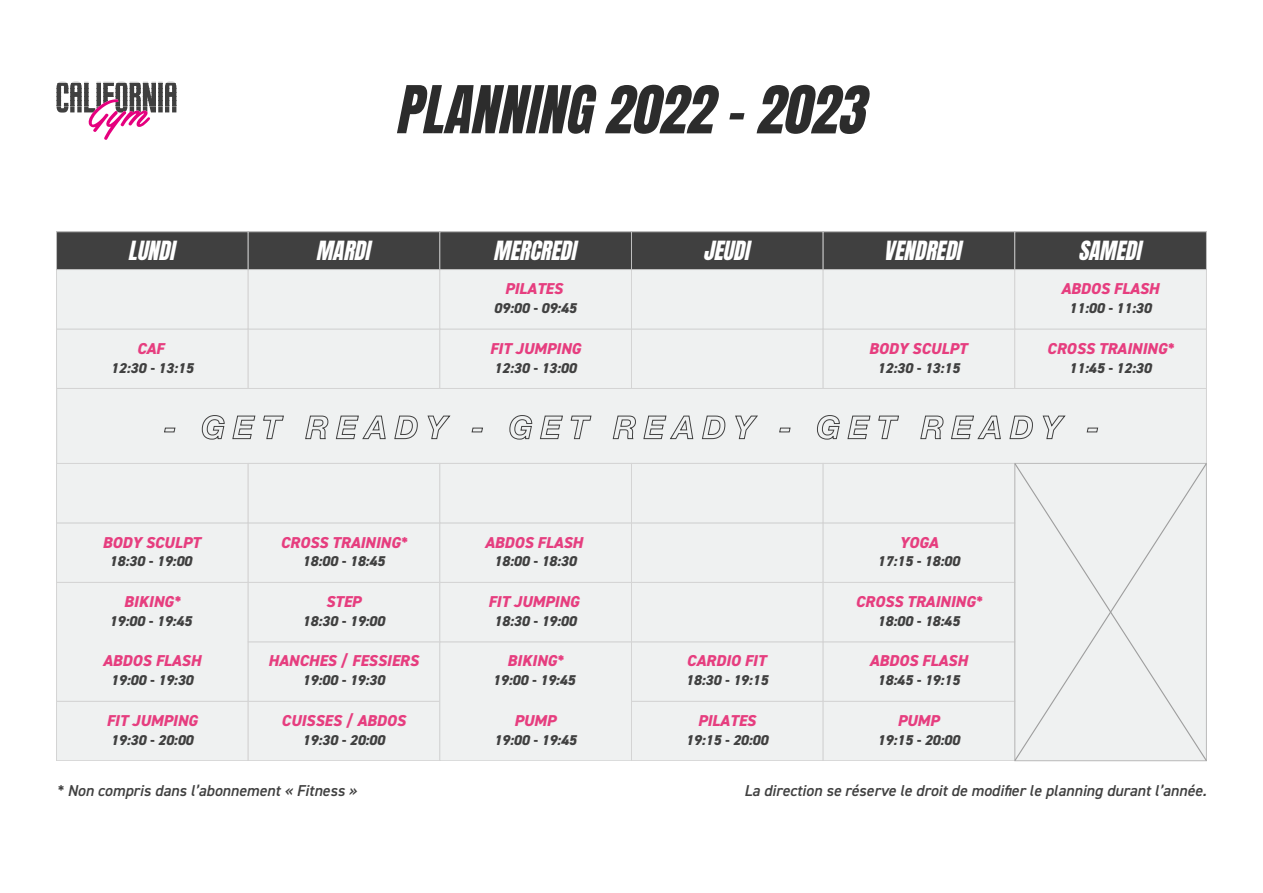
<style>
.page{position:relative;width:1263px;height:893px;background:#fff}
.page>*{position:absolute;margin:0;border:0;box-sizing:border-box;transform-origin:0 0}
.t1{font:italic 55.95px "Anton";color:#000}
.t2{font:italic 22.05px "Anton";color:#fff}
.t3{font:italic 800 15.75px "DIN2014";color:#e63e7f}
.t4{font:italic 600 15.75px "DIN2014";color:#404040}
.t5{font:italic 800 15.75px "DIN2014";color:#e53f80}
.t6{font:italic 800 14.25px "DIN2014";color:#404040}
</style>
<div class="page">
<div style="left:56px;top:701px;width:192px;height:60px;background:#eff1f1;border:1px solid #bfbfbf"></div>
<div style="left:56px;top:582px;width:192px;height:119px;background:#eff1f1;border:1px solid #bfbfbf"></div>
<div style="left:56px;top:522px;width:192px;height:60px;background:#eff1f1;border:1px solid #bfbfbf"></div>
<div style="left:56px;top:463px;width:192px;height:60px;background:#eff1f1;border:1px solid #bfbfbf"></div>
<div style="left:56px;top:329px;width:192px;height:59px;background:#eff1f1;border:1px solid #bfbfbf"></div>
<div style="left:56px;top:269px;width:192px;height:60px;background:#eff1f1;border:1px solid #bfbfbf"></div>
<div style="left:57px;top:388px;width:1150px;height:75px;background:#eff1f1;border:1px solid #bfbfbf"></div>
<div style="left:248px;top:701px;width:192px;height:60px;background:#eff1f1;border:1px solid #bfbfbf"></div>
<div style="left:248px;top:641px;width:192px;height:60px;background:#eff1f1;border:1px solid #bfbfbf"></div>
<div style="left:248px;top:582px;width:192px;height:60px;background:#eff1f1;border:1px solid #bfbfbf"></div>
<div style="left:248px;top:522px;width:192px;height:60px;background:#eff1f1;border:1px solid #bfbfbf"></div>
<div style="left:248px;top:463px;width:192px;height:60px;background:#eff1f1;border:1px solid #bfbfbf"></div>
<div style="left:248px;top:329px;width:192px;height:59px;background:#eff1f1;border:1px solid #bfbfbf"></div>
<div style="left:248px;top:269px;width:192px;height:60px;background:#eff1f1;border:1px solid #bfbfbf"></div>
<div style="left:440px;top:641px;width:192px;height:120px;background:#eff1f1;border:1px solid #bfbfbf"></div>
<div style="left:440px;top:582px;width:192px;height:60px;background:#eff1f1;border:1px solid #bfbfbf"></div>
<div style="left:440px;top:522px;width:192px;height:60px;background:#eff1f1;border:1px solid #bfbfbf"></div>
<div style="left:440px;top:463px;width:192px;height:60px;background:#eff1f1;border:1px solid #bfbfbf"></div>
<div style="left:631px;top:701px;width:192px;height:60px;background:#eff1f1;border:1px solid #bfbfbf"></div>
<div style="left:631px;top:641px;width:192px;height:60px;background:#eff1f1;border:1px solid #bfbfbf"></div>
<div style="left:631px;top:582px;width:192px;height:60px;background:#eff1f1;border:1px solid #bfbfbf"></div>
<div style="left:631px;top:522px;width:192px;height:60px;background:#eff1f1;border:1px solid #bfbfbf"></div>
<div style="left:631px;top:463px;width:192px;height:60px;background:#eff1f1;border:1px solid #bfbfbf"></div>
<div style="left:823px;top:701px;width:192px;height:60px;background:#eff1f1;border:1px solid #bfbfbf"></div>
<div style="left:823px;top:641px;width:192px;height:60px;background:#eff1f1;border:1px solid #bfbfbf"></div>
<div style="left:823px;top:582px;width:192px;height:60px;background:#eff1f1;border:1px solid #bfbfbf"></div>
<div style="left:823px;top:522px;width:192px;height:60px;background:#eff1f1;border:1px solid #bfbfbf"></div>
<div style="left:823px;top:463px;width:192px;height:60px;background:#eff1f1;border:1px solid #bfbfbf"></div>
<div style="left:440px;top:329px;width:192px;height:59px;background:#eff1f1;border:1px solid #bfbfbf"></div>
<div style="left:440px;top:269px;width:192px;height:60px;background:#eff1f1;border:1px solid #bfbfbf"></div>
<div style="left:631px;top:329px;width:192px;height:59px;background:#eff1f1;border:1px solid #bfbfbf"></div>
<div style="left:631px;top:269px;width:192px;height:60px;background:#eff1f1;border:1px solid #bfbfbf"></div>
<div style="left:823px;top:329px;width:192px;height:59px;background:#eff1f1;border:1px solid #bfbfbf"></div>
<div style="left:823px;top:269px;width:192px;height:60px;background:#eff1f1;border:1px solid #bfbfbf"></div>
<div style="left:1015px;top:329px;width:192px;height:59px;background:#eff1f1;border:1px solid #bfbfbf"></div>
<div style="left:1015px;top:269px;width:192px;height:60px;background:#eff1f1;border:1px solid #bfbfbf"></div>
<div style="left:56px;top:231px;width:192px;height:39px;background:#404040;border:1px solid #bfbfbf"></div>
<div style="left:248px;top:231px;width:192px;height:39px;background:#404040;border:1px solid #bfbfbf"></div>
<div style="left:440px;top:231px;width:192px;height:39px;background:#404040;border:1px solid #bfbfbf"></div>
<div style="left:631px;top:231px;width:192px;height:39px;background:#404040;border:1px solid #bfbfbf"></div>
<div style="left:823px;top:231px;width:192px;height:39px;background:#404040;border:1px solid #bfbfbf"></div>
<div style="left:1015px;top:231px;width:192px;height:39px;background:#404040;border:1px solid #bfbfbf"></div>
<svg style="left:164px;top:415px;width:934px;height:24px"></svg>
<div style="left:1013px;top:462px;width:194px;height:300px;background:#eff1f1"></div>
<hr style="left:57px;top:98px;width:119px;height:1px;background:#404040">
<hr style="left:57px;top:94px;width:119px;height:1px;background:#404040">
<hr style="left:57px;top:95px;width:119px;height:1px;background:#404040">
<hr style="left:57px;top:96px;width:119px;height:1px;background:#404040">
<hr style="left:57px;top:97px;width:119px;height:1px;background:#404040">
<hr style="left:57px;top:86px;width:119px;height:1px;background:#404040">
<hr style="left:57px;top:85px;width:119px;height:1px;background:#404040">
<hr style="left:57px;top:84px;width:119px;height:1px;background:#404040">
<hr style="left:57px;top:83px;width:119px;height:1px;background:#404040">
<svg style="left:58px;top:81px;width:117px;height:2px"></svg>
<hr style="left:57px;top:93px;width:119px;height:1px;background:#404040">
<hr style="left:57px;top:91px;width:119px;height:1px;background:#404040">
<hr style="left:57px;top:90px;width:119px;height:1px;background:#404040">
<hr style="left:57px;top:92px;width:119px;height:1px;background:#404040">
<hr style="left:57px;top:88px;width:119px;height:1px;background:#404040">
<hr style="left:57px;top:87px;width:119px;height:1px;background:#404040">
<hr style="left:57px;top:89px;width:119px;height:1px;background:#404040">
<svg style="left:57px;top:99px;width:119px;height:41px"></svg>
<h1 class="t1" style="left:395px;top:81px;width:490px">PLANNING2022-2023</h1>
<h2 class="t2" style="left:128px;top:240px;width:55px">LUNDI</h2>
<h2 class="t2" style="left:316px;top:240px;width:63px">MARDI</h2>
<h2 class="t2" style="left:493px;top:240px;width:91px">MERCREDI</h2>
<h2 class="t2" style="left:884px;top:240px;width:86px">VENDREDI</h2>
<h2 class="t2" style="left:1078px;top:240px;width:72px">SAMEDI</h2>
<p class="t3" style="left:505px;top:278px;width:59px">PILATES</p>
<p class="t6" style="left:494px;top:299px;width:84px">09:00 - 09:45</p>
<p class="t3" style="left:137px;top:338px;width:29px">CAF</p>
<p class="t6" style="left:111px;top:358px;width:84px">12:30 - 13:15</p>
<h2 class="t2" style="left:703px;top:240px;width:55px">JEUDI</h2>
<p class="t3" style="left:1061px;top:278px;width:100px">ABDOS FLASH</p>
<p class="t6" style="left:1069px;top:299px;width:84px">11:00 - 11:30</p>
<p class="t3" style="left:490px;top:338px;width:93px">FIT JUMPING</p>
<p class="t6" style="left:494px;top:358px;width:84px">12:30 - 13:00</p>
<p class="t3" style="left:869px;top:338px;width:100px">BODY SCULPT</p>
<p class="t6" style="left:877px;top:358px;width:84px">12:30 - 13:15</p>
<p class="t3" style="left:1047px;top:338px;width:128px">CROSS TRAINING*</p>
<p class="t6" style="left:1069px;top:358px;width:84px">11:45 - 12:30</p>
<p class="t3" style="left:102px;top:531px;width:100px">BODY SCULPT</p>
<p class="t6" style="left:109px;top:552px;width:84px">18:30 - 19:00</p>
<p class="t3" style="left:280px;top:531px;width:128px">CROSS TRAINING*</p>
<p class="t6" style="left:302px;top:552px;width:84px">18:00 - 18:45</p>
<p class="t5" style="left:485px;top:531px;width:100px">ABDOS FLASH</p>
<p class="t6" style="left:494px;top:552px;width:84px">18:00 - 18:30</p>
<p class="t3" style="left:899px;top:531px;width:40px">YOGA</p>
<p class="t6" style="left:877px;top:552px;width:84px">17:15 - 18:00</p>
<p class="t3" style="left:124px;top:591px;width:58px">BIKING*</p>
<p class="t6" style="left:109px;top:611px;width:84px">19:00 - 19:45</p>
<p class="t3" style="left:103px;top:650px;width:100px">ABDOS FLASH</p>
<p class="t6" style="left:111px;top:671px;width:84px">19:00 - 19:30</p>
<p class="t3" style="left:106px;top:710px;width:93px">FIT JUMPING</p>
<p class="t6" style="left:111px;top:730px;width:84px">19:30 - 20:00</p>
<p class="t3" style="left:326px;top:591px;width:37px">STEP</p>
<p class="t6" style="left:302px;top:611px;width:84px">18:30 - 19:00</p>
<p class="t3" style="left:268px;top:650px;width:152px">HANCHES / FESSIERS</p>
<p class="t6" style="left:302px;top:671px;width:84px">19:00 - 19:30</p>
<p class="t3" style="left:281px;top:710px;width:126px">CUISSES / ABDOS</p>
<p class="t6" style="left:302px;top:730px;width:84px">19:30 - 20:00</p>
<p class="t3" style="left:488px;top:591px;width:93px">FIT JUMPING</p>
<p class="t6" style="left:494px;top:611px;width:84px">18:30 - 19:00</p>
<p class="t3" style="left:507px;top:650px;width:58px">BIKING*</p>
<p class="t6" style="left:493px;top:671px;width:84px">19:00 - 19:45</p>
<p class="t3" style="left:514px;top:710px;width:43px">PUMP</p>
<p class="t6" style="left:494px;top:730px;width:84px">19:00 - 19:45</p>
<p class="t3" style="left:687px;top:650px;width:81px">CARDIO FIT</p>
<p class="t6" style="left:686px;top:671px;width:84px">18:30 - 19:15</p>
<p class="t3" style="left:698px;top:710px;width:59px">PILATES</p>
<p class="t6" style="left:686px;top:730px;width:84px">19:15 - 20:00</p>
<p class="t3" style="left:855px;top:591px;width:128px">CROSS TRAINING*</p>
<p class="t6" style="left:877px;top:611px;width:84px">18:00 - 18:45</p>
<p class="t3" style="left:869px;top:650px;width:100px">ABDOS FLASH</p>
<p class="t6" style="left:877px;top:671px;width:84px">18:45 - 19:15</p>
<p class="t3" style="left:897px;top:710px;width:43px">PUMP</p>
<p class="t6" style="left:877px;top:730px;width:84px">19:15 - 20:00</p>
<p class="t4" style="left:57px;top:779px;width:302px">* Non compris dans l’abonnement « Fitness »</p>
<p class="t4" style="left:744px;top:779px;width:464px">La direction se réserve le droit de modifier le planning durant l’année.</p>
</div>
